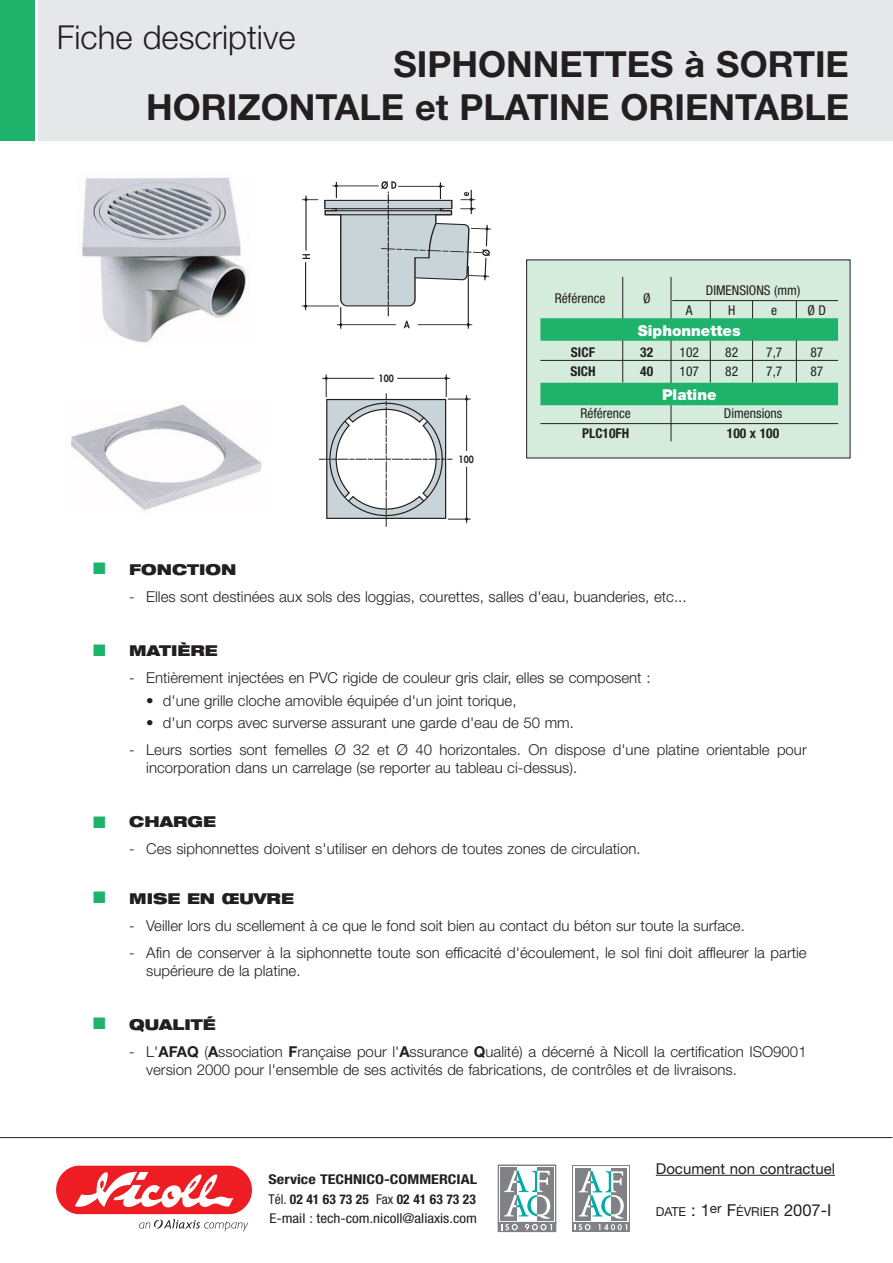
<style>
.page{position:relative;width:893px;height:1263px;background:#fff}
.page>*{position:absolute;margin:0;border:0;box-sizing:border-box;transform-origin:0 0}
.t1{font:700 36px/43.2px "Helvetica Neue";color:#231f20;text-align:right}
.t2{font:300 33px "Helvetica Neue";color:#231f20}
.t3{font:16.5px "Zapf Dingbats ITC";color:#1eb26a}
.t4{font:300 15px/18px "Helvetica Neue";color:#231f20}
.t5{font:900 expanded 15px "Helvetica Neue";color:#231f20}
.t6{font:15px "Helvetica Neue";color:#231f20}
.t7{font:900 15px "Helvetica Neue";color:#fff}
.t8{font:700 condensed 13.5px/19.5px "Helvetica Neue";color:#231f20;text-align:justify;scale:1.19 1}
.t9{font:condensed 13.5px "Helvetica Neue";color:#231f20}
.t10{font:700 condensed 13.5px "Helvetica Neue";color:#231f20}
.t11{font:12.3px "Helvetica Neue";color:#231f20}
.t12{font:800 9.75px "Futura";letter-spacing:.015em;color:#231f20;scale:.9 1}
.s1{font-weight:700}
.s2{font-weight:400}
.s3{font-size:16.5px}
</style>
<div class="page">
<div style="left:0;top:0;width:34px;height:140px;background:#1eb26a"></div>
<div style="left:38px;top:0;width:855px;height:140px;background:#e6e7e9"></div>
<img style="left:82px;top:177px;width:167px;height:166px">
<img style="left:71px;top:404px;width:191px;height:107px">
<svg style="left:302px;top:181px;width:189px;height:148px"></svg>
<hr style="left:398px;top:186px;width:47px;height:1px;background:#231f20">
<svg style="left:319px;top:374px;width:152px;height:152px"></svg>
<svg style="left:56px;top:1165px;width:196px;height:66px"></svg>
<hr style="left:0;top:1137px;width:892px;height:1px;background:#231f20">
<div style="left:498px;top:1222px;width:58px;height:9px;background:#808285"></div>
<div style="left:498px;top:1222px;width:58px;height:10px;border:1px solid #808285"></div>
<div style="left:498px;top:1164px;width:58px;height:59px;border:1px solid #808285"></div>
<div style="left:500px;top:1167px;width:16px;height:53px;background:#808285"></div>
<div style="left:537px;top:1167px;width:17px;height:53px;background:#808285"></div>
<svg style="left:501px;top:1170px;width:51px;height:60px"></svg>
<svg style="left:572px;top:1165px;width:58px;height:67px"></svg>
<div style="left:573px;top:1166px;width:55px;height:56px;background:#fff"></div>
<div style="left:575px;top:1168px;width:15px;height:52px;background:#808285"></div>
<div style="left:611px;top:1168px;width:16px;height:52px;background:#808285"></div>
<svg style="left:574px;top:1171px;width:53px;height:59px"></svg>
<hr style="left:656px;top:1175px;width:179px;height:1px;background:#231f20">
<div style="left:527px;top:260px;width:323px;height:198px;background:#d5ebdb"></div>
<hr style="left:622px;top:277px;width:1px;height:105px;background:#231f20">
<hr style="left:671px;top:277px;width:1px;height:164px;background:#231f20">
<hr style="left:710px;top:301px;width:1px;height:81px;background:#231f20">
<hr style="left:752px;top:301px;width:1px;height:81px;background:#231f20">
<hr style="left:796px;top:301px;width:1px;height:81px;background:#231f20">
<hr style="left:672px;top:300px;width:166px;height:1px;background:#231f20">
<div style="left:540px;top:318px;width:298px;height:23px;background:#1eb26a"></div>
<hr style="left:540px;top:360px;width:298px;height:1px;background:#231f20">
<div style="left:540px;top:383px;width:298px;height:22px;background:#1eb26a"></div>
<hr style="left:540px;top:423px;width:298px;height:1px;background:#231f20">
<h2 class="t2" style="left:57px;top:25px;width:240px">Fiche descriptive</h2>
<h1 class="t1" style="left:146px;top:46px;width:704px">SIPHONNETTES à SORTIE<br>HORIZONTALE et PLATINE ORIENTABLE</h1>
<p class="t12" style="left:379px;top:374px;width:19px">100</p>
<p class="t12" style="left:459px;top:454px;width:19px">100</p>
<p class="t9" style="left:706px;top:285px;width:96px">DIMENSIONS (mm)</p>
<p class="t9" style="left:555px;top:293px;width:52px">Référence</p>
<p class="t9" style="left:643px;top:293px;width:9px">Ø</p>
<p class="t9" style="left:686px;top:305px;width:8px">A</p>
<p class="t9" style="left:728px;top:305px;width:9px">H</p>
<p class="t9" style="left:771px;top:305px;width:7px">e</p>
<p class="t9" style="left:807px;top:305px;width:20px">Ø D</p>
<p class="t7" style="left:638px;top:325px;width:104px">Siphonnettes</p>
<p class="t10" style="left:571px;top:347px;width:25px">SICF</p>
<p class="t10" style="left:640px;top:347px;width:14px">32</p>
<p class="t9" style="left:679px;top:347px;width:21px">102</p>
<p class="t9" style="left:725px;top:347px;width:14px">82</p>
<p class="t9" style="left:766px;top:347px;width:18px">7,7</p>
<p class="t9" style="left:810px;top:347px;width:14px">87</p>
<p class="t10" style="left:570px;top:366px;width:27px">SICH</p>
<p class="t10" style="left:640px;top:366px;width:14px">40</p>
<p class="t9" style="left:679px;top:366px;width:21px">107</p>
<p class="t9" style="left:725px;top:366px;width:14px">82</p>
<p class="t9" style="left:766px;top:366px;width:18px">7,7</p>
<p class="t9" style="left:810px;top:366px;width:14px">87</p>
<p class="t7" style="left:662px;top:389px;width:56px">Platine</p>
<p class="t9" style="left:580px;top:408px;width:52px">Référence</p>
<p class="t9" style="left:724px;top:408px;width:60px">Dimensions</p>
<p class="t10" style="left:582px;top:428px;width:49px">PLC10FH</p>
<p class="t10" style="left:727px;top:428px;width:54px">100 x 100</p>
<p class="t3" style="left:93px;top:559px;width:14px">■</p>
<p class="t3" style="left:93px;top:641px;width:14px">■</p>
<p class="t3" style="left:93px;top:813px;width:14px">■</p>
<p class="t3" style="left:93px;top:888px;width:14px">■</p>
<p class="t3" style="left:93px;top:1014px;width:14px">■</p>
<p class="t5" style="left:129px;top:564px;width:109px">FONCTION</p>
<p class="t4" style="left:129px;top:589px;width:559px">- Elles sont destinées aux sols des loggias, courettes, salles d'eau, buanderies, etc...</p>
<p class="t5" style="left:129px;top:645px;width:90px">MATIÈRE</p>
<p class="t4" style="left:129px;top:670px;width:523px">- Entièrement injectées en PVC rigide de couleur gris clair, elles se composent :</p>
<p class="t4" style="left:146px;top:693px;width:372px">• d'une grille cloche amovible équipée d'un joint torique,</p>
<p class="t4" style="left:146px;top:715px;width:429px">• d'un corps avec surverse assurant une garde d'eau de 50 mm.</p>
<p class="t4" style="left:146px;top:742px;width:662px;text-indent:-17px">- Leurs sorties sont femelles Ø 32 et Ø 40 horizontales. On dispose d'une platine orientable pour incorporation dans un carrelage (se reporter au tableau ci-dessus).</p>
<p class="t5" style="left:129px;top:816px;width:88px">CHARGE</p>
<p class="t4" style="left:129px;top:841px;width:513px">- Ces siphonnettes doivent s'utiliser en dehors de toutes zones de circulation.</p>
<p class="t5" style="left:129px;top:892px;width:166px">MISE EN ŒUVRE</p>
<p class="t4" style="left:129px;top:918px;width:617px">- Veiller lors du scellement à ce que le fond soit bien au contact du béton sur toute la surface.</p>
<p class="t4" style="left:146px;top:945px;width:662px;text-indent:-17px">- Afin de conserver à la siphonnette toute son efficacité d'écoulement, le sol fini doit affleurer la partie supérieure de la platine.</p>
<p class="t5" style="left:129px;top:1018px;width:88px">QUALITÉ</p>
<p class="t4" style="left:146px;top:1044px;width:662px;text-indent:-17px">- L'<span class="s1">AFAQ</span> (<span class="s1">A</span>ssociation <span class="s1">F</span>rançaise pour l'<span class="s1">A</span>ssurance <span class="s1">Q</span>ualité) a décerné à Nicoll la certification ISO9001 version 2000 pour l'ensemble de ses activités de fabrications, de contrôles et de livraisons.</p>
<p class="t8" style="left:269px;top:1171px;width:177px">Service TECHNICO-COMMERCIAL <span class="s2">Tél.</span> 02 41 63 73 25 <span class="s2">Fax</span> 02 41 63 73 23<br><span class="s2">E-mail : tech-com.nicoll@aliaxis.com</span></p>
<p class="t6" style="left:656px;top:1163px;width:181px">Document non contractuel</p>
<p class="t11" style="left:656px;top:1207px;width:177px">DATE <span class="s3">: 1</span><sup>er</sup> <span class="s3">F</span>ÉVRIER <span class="s3">2007-I</span></p>
</div>
